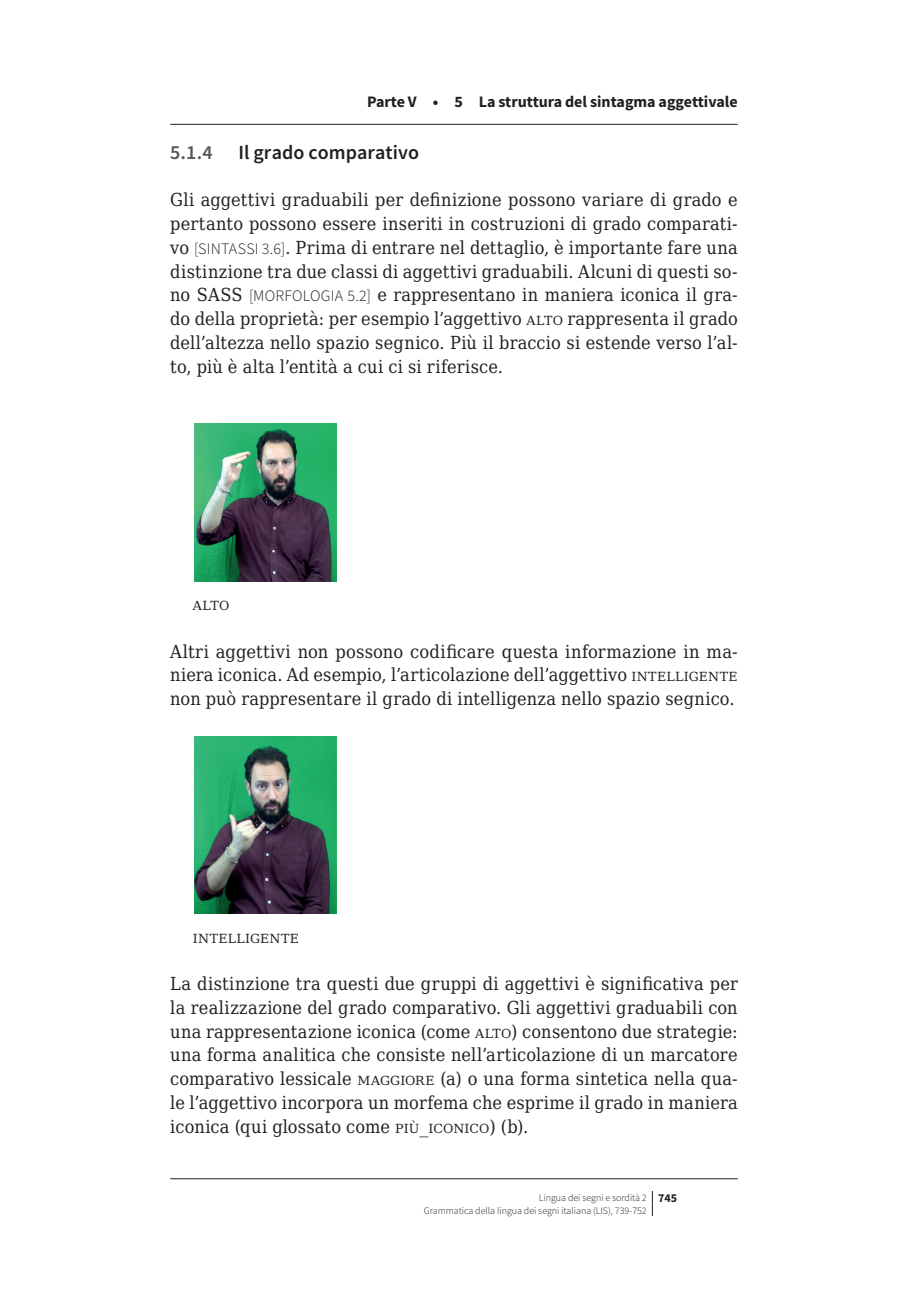
<style>
.page{position:relative;width:908px;height:1304px;background:#fff}
.page>*{position:absolute;margin:0;border:0;box-sizing:border-box;transform-origin:0 0}
.t1{font:600 20px "Source Sans Pro";letter-spacing:.005em;color:#231f20}
.t2{font:600 20px "Source Sans Pro";color:#57585a}
.t3{font:18px/23.8px "DejaVu Serif Condensed";letter-spacing:.01em;color:#231f20;text-align:justify}
.t4{font:700 16px "Source Sans Pro";color:#231f20}
.t5{font:12.6px "ECF Serif SC";letter-spacing:.025em;color:#231f20}
.t6{font:300 10px/12.4px "Source Sans Pro";color:#231f20}
.s1{font-family:"Source Sans Pro";font-weight:300;font-size:16px}
.s2{font-family:"ECF Serif SC";font-size:12.6px}
.s3{font-family:"ECF Serif SC"}
.s4{font-weight:700;font-size:12px}
</style>
<div class="page">
<svg style="left:651px;top:1191px;width:1px;height:25px"></svg>
<img style="left:194px;top:424px;width:142px;height:157px">
<img style="left:194px;top:736px;width:142px;height:178px">
<hr style="left:170px;top:124px;width:567px;height:1px;background:#231f20">
<hr style="left:170px;top:1178px;width:567px;height:1px;background:#231f20">
<p class="t4" style="left:367px;top:91px;width:372px">Parte V • 5 La struttura del sintagma aggettivale</p>
<p class="t2" style="left:170px;top:139px;width:44px">5.1.4</p>
<p class="t1" style="left:238px;top:139px;width:182px">Il grado comparativo</p>
<p class="t3" style="left:170px;top:188px;width:568px">Gli aggettivi graduabili per definizione possono variare di grado e pertanto possono essere inseriti in costruzioni di grado comparati&shy;vo <span class="s1">[SINTASSI 3.6]</span>. Prima di entrare nel dettaglio, è importante fare una distinzione tra due classi di aggettivi graduabili. Alcuni di questi so&shy;no SASS <span class="s1">[MORFOLOGIA 5.2]</span> e rappresentano in maniera iconica il gra&shy;do della proprietà: per esempio l’aggettivo <span class="s2">ALTO</span> rappresenta il grado dell’altezza nello spazio segnico. Più il braccio si estende verso l’al&shy;to, più è alta l’entità a cui ci si riferisce.</p>
<p class="t5" style="left:193px;top:596px;width:38px">ALTO</p>
<p class="t3" style="left:170px;top:639px;width:568px">Altri aggettivi non possono codificare questa informazione in ma&shy;niera iconica. Ad esempio, l’articolazione dell’aggettivo <span class="s2">INTELLIGENTE </span>non può rappresentare il grado di intelligenza nello spazio segnico.</p>
<p class="t5" style="left:193px;top:929px;width:108px">INTELLIGENTE</p>
<p class="t3" style="left:170px;top:971px;width:568px">La distinzione tra questi due gruppi di aggettivi è significativa per la realizzazione del grado comparativo. Gli aggettivi graduabili con una rappresentazione iconica (come <span class="s2">ALTO</span>) consentono due strategie: una forma analitica che consiste nell’articolazione di un marcatore comparativo lessicale <span class="s2">MAGGIORE</span> (a) o una forma sintetica nella qua&shy;le l’aggettivo incorpora un morfema che esprime il grado in maniera iconica (qui glossato come <span class="s2">PIÙ</span><span class="s3">_</span><span class="s2">ICONICO</span>) (b).</p>
<p class="t6" style="left:423px;top:1191px;width:255px;text-indent:115px">Lingua dei segni e sordità 2 <span class="s4">745<br></span>Grammatica della lingua dei segni italiana (LIS), 739-752</p>
</div>
